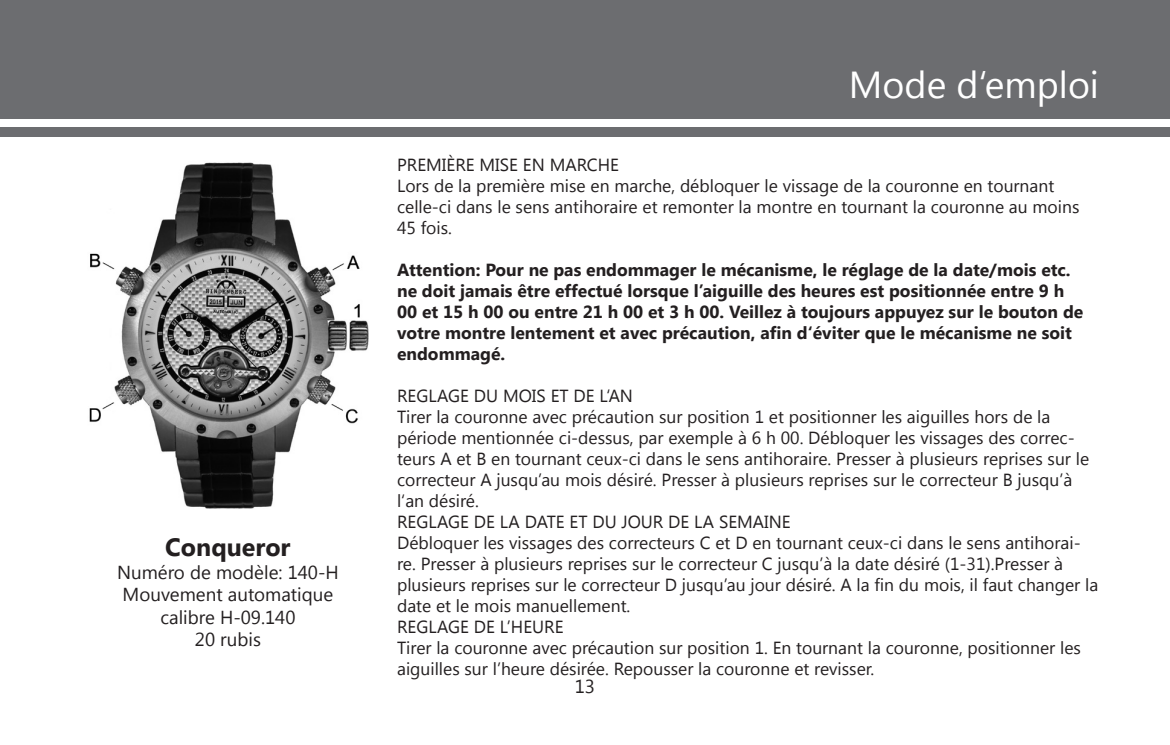
<style>
.page{position:relative;width:1170px;height:745px;background:#fff}
.page>*{position:absolute;margin:0;border:0;box-sizing:border-box;transform-origin:0 0}
.t1{font:37.5px "Segoe UI";color:#fff}
.t2{font:700 25px "Segoe UI";color:#231f20}
.t3{font:18.75px/22.5px "Segoe UI";color:#231f20;text-align:center}
.t4{font:17.5px/21px "Segoe UI";color:#231f20}
.t5{font:700 17.5px/21px "Segoe UI";color:#231f20}
</style>
<div class="page">
<div style="left:0;top:0;width:1169px;height:119px;background:#6c6d70"></div>
<div style="left:0;top:127px;width:1169px;height:10px;background:#6c6d70"></div>
<img style="left:89px;top:162px;width:279px;height:347px">
<h2 class="t2" style="left:165px;top:529px;width:127px">Conqueror</h2>
<p class="t3" style="left:117px;top:559px;width:223px">Numéro de modèle: 140-H<br>Mouvement automatique calibre H-09.140<br>20 rubis</p>
<h1 class="t1" style="left:848px;top:59px;width:251px">Mode d‘emploi</h1>
<p class="t4" style="left:397px;top:153px;width:683px">PREMIÈRE MISE EN MARCHE<br>Lors de la première mise en marche, débloquer le vissage de la couronne en tournant celle-ci dans le sens antihoraire et remonter la montre en tournant la couronne au moins 45 fois.</p>
<p class="t5" style="left:397px;top:258px;width:687px">Attention: Pour ne pas endommager le mécanisme, le réglage de la date/mois etc. ne doit jamais être effectué lorsque l’aiguille des heures est positionnée entre 9 h 00 et 15 h 00 ou entre 21 h 00 et 3 h 00. Veillez à toujours appuyez sur le bouton de votre montre lentement et avec précaution, afin d‘éviter que le mécanisme ne soit endommagé.</p>
<p class="t4" style="left:397px;top:384px;width:702px">REGLAGE DU MOIS ET DE L‘AN<br>Tirer la couronne avec précaution sur position 1 et positionner les aiguilles hors de la période mentionnée ci-dessus, par exemple à 6 h 00. Débloquer les vissages des correc&shy;teurs A et B en tournant ceux-ci dans le sens antihoraire. Presser à plusieurs reprises sur le correcteur A jusqu’au mois désiré. Presser à plusieurs reprises sur le correcteur B jusqu’à l‘an désiré.<br>REGLAGE DE LA DATE ET DU JOUR DE LA SEMAINE<br>Débloquer les vissages des correcteurs C et D en tournant ceux-ci dans le sens antihorai&shy;re. Presser à plusieurs reprises sur le correcteur C jusqu’à la date désiré (1-31).Presser à plusieurs reprises sur le correcteur D jusqu’au jour désiré. A la fin du mois, il faut changer la date et le mois manuellement.<br>REGLAGE DE L’HEURE<br>Tirer la couronne avec précaution sur position 1. En tournant la couronne, positionner les aiguilles sur l’heure désirée. Repousser la couronne et revisser.</p>
<p class="t3" style="left:575px;top:673px;width:22px">13</p>
</div>
